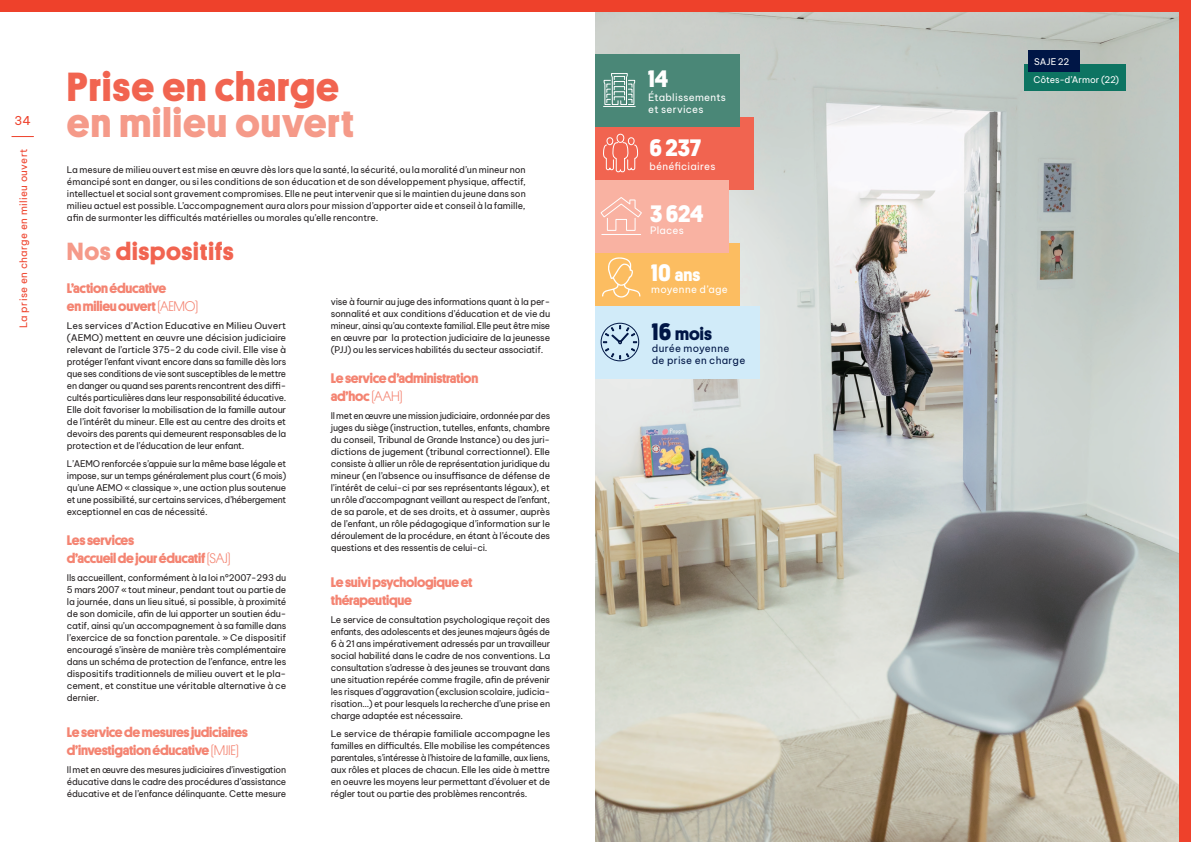
<style>
.page{position:relative;width:1191px;height:842px;background:#fff}
.page>*{position:absolute;margin:0;border:0;box-sizing:border-box;transform-origin:0 0}
.t1{font:700 41px "Platform";letter-spacing:.025em;color:#f59a89}
.t2{font:700 41px "Platform";letter-spacing:.025em;color:#f16450}
.t3{font:700 25px "Platform";letter-spacing:.03em;color:#f16450}
.t4{font:700 24px "Platform";letter-spacing:-.01em;color:#fff}
.t5{font:700 18px "Platform";color:#001646}
.t6{font:700 18px "Platform";color:#fff}
.t7{font:700 14px/18px "Platform";letter-spacing:-.02em;color:#f48472}
.t8{font:12px "Be Vietnam Pro";color:#ee412b}
.t9{font:10px/12px "Be Vietnam Pro";letter-spacing:.025em;color:#fff}
.t10{font:10px "Be Vietnam Pro";letter-spacing:.035em;color:#ee412b}
.t11{font:10px/12px "Be Vietnam Pro";letter-spacing:.025em;color:#001646}
.t12{font:9px/12px "Be Vietnam Pro";letter-spacing:-.02em;color:#231f20;text-align:justify}
.t13{font:9px/12px "Be Vietnam Pro";letter-spacing:-.02em;color:#231f20;scale:1.05 1}
.t14{font:9px/18px "Be Vietnam Pro";letter-spacing:-.005em;color:#fff}
.s1{color:#f59a89}
.s2{font-weight:300}
.s3{font-size:24px}
</style>
<div class="page">
<img style="left:595px;top:11px;width:584px;height:831px">
<div style="left:1024px;top:65px;width:102px;height:26px;background:#0d7462"></div>
<div style="left:1028px;top:51px;width:51px;height:21px;background:#001646"></div>
<svg style="left:12px;top:136px;width:22px;height:1px"></svg>
<div style="left:0;top:0;width:1191px;height:11px;background:#ee412b"></div>
<div style="left:1179px;top:0;width:12px;height:842px;background:#ee412b"></div>
<div style="left:595px;top:117px;width:159px;height:72px;background:#f16450"></div>
<svg style="left:603px;top:134px;width:35px;height:38px"></svg>
<div style="left:595px;top:243px;width:144px;height:72px;background:#fcbd61"></div>
<svg style="left:602px;top:257px;width:38px;height:41px"></svg>
<div style="left:595px;top:54px;width:144px;height:72px;background:#4a8777"></div>
<svg style="left:603px;top:73px;width:33px;height:34px"></svg>
<div style="left:595px;top:180px;width:134px;height:72px;background:#f9b2a2"></div>
<svg style="left:600px;top:197px;width:42px;height:38px"></svg>
<div style="left:595px;top:306px;width:164px;height:72px;background:#d1ebf9"></div>
<div style="left:600px;top:323px;width:39px;height:38px;border:1px solid #001646;border-radius:50%"></div>
<svg style="left:603px;top:325px;width:34px;height:34px"></svg>
<h3 class="t8" style="left:14px;top:110px;width:18px">34</h3>
<p class="t10" style="left:15px;top:328px;width:181px;rotate:-90deg">La prise en charge en milieu ouvert</p>
<h1 class="t2" style="left:67px;top:56px;width:273px">Prise en charge</h1>
<h1 class="t1" style="left:67px;top:92px;width:288px">en milieu ouvert</h1>
<p class="t12" style="left:67px;top:162px;width:460px">La mesure de milieu ouvert est mise en œuvre dès lors que la santé, la sécurité, ou la moralité d’un mineur non émancipé sont en danger, ou si les conditions de son éducation et de son développement physique, affectif, intellectuel et social sont gravement compromises. Elle ne peut intervenir que si le maintien du jeune dans son milieu actuel est possible. L’accompagnement aura alors pour mission d’apporter aide et conseil à la famille, afin de surmonter les difficultés matérielles ou morales qu’elle rencontre.</p>
<h2 class="t3" style="left:67px;top:233px;width:168px"><span class="s1">Nos</span> dispositifs</h2>
<h3 class="t7" style="left:67px;top:278px;width:133px">L’action éducative<br>en milieu ouvert <span class="s2">(AEMO)</span></h3>
<p class="t13" style="left:67px;top:318px;width:210px">Les services d’Action Educative en Milieu Ouvert (AEMO) mettent en œuvre une décision judiciaire relevant de l’article 375-2 du code civil. Elle vise à protéger l’enfant vivant encore dans sa famille dès lors que ses conditions de vie sont susceptibles de le mettre en danger ou quand ses parents rencontrent des diffi&shy;cultés particulières dans leur responsabilité éducative.<br>Elle doit favoriser la mobilisation de la famille autour de l’intérêt du mineur. Elle est au centre des droits et devoirs des parents qui demeurent responsables de la protection et de l’éducation de leur enfant.</p>
<p class="t12" style="left:67px;top:456px;width:221px">L’AEMO renforcée s’appuie sur la même base légale et impose, sur un temps généralement plus court (6 mois) qu’une AEMO « classique », une action plus soutenue et une possibilité, sur certains services, d’hébergement exceptionnel en cas de nécessité.</p>
<h3 class="t7" style="left:67px;top:530px;width:165px">Les services<br>d’accueil de jour éducatif <span class="s2">(SAJ)</span></h3>
<p class="t12" style="left:67px;top:570px;width:221px">Ils accueillent, conformément à la loi n°2007-293 du 5 mars 2007 « tout mineur, pendant tout ou partie de la journée, dans un lieu situé, si possible, à proximité de son domicile, afin de lui apporter un soutien édu&shy;catif, ainsi qu’un accompagnement à sa famille dans l’exercice de sa fonction parentale. » Ce dispositif encouragé s’insère de manière très complémentaire dans un schéma de protection de l’enfance, entre les dispositifs traditionnels de milieu ouvert et le pla&shy;cement, et constitue une véritable alternative à ce dernier.</p>
<h3 class="t7" style="left:67px;top:722px;width:183px">Le service de mesures judiciaires d’investigation éducative <span class="s2">(MJIE)</span></h3>
<p class="t12" style="left:67px;top:762px;width:221px">Il met en œuvre des mesures judiciaires d’investigation éducative dans le cadre des procédures d’assistance éducative et de l’enfance délinquante. Cette mesure</p>
<p class="t12" style="left:331px;top:294px;width:221px">vise à fournir au juge des informations quant à la per&shy;sonnalité et aux conditions d’éducation et de vie du mineur, ainsi qu’au contexte familial. Elle peut être mise en œuvre par la protection judiciaire de la jeunesse (PJJ) ou les services habilités du secteur associatif.</p>
<h3 class="t7" style="left:331px;top:368px;width:149px">Le service d’administration ad’hoc <span class="s2">(AAH)</span></h3>
<p class="t12" style="left:331px;top:408px;width:221px">Il met en œuvre une mission judiciaire, ordonnée par des juges du siège (instruction, tutelles, enfants, chambre du conseil, Tribunal de Grande Instance) ou des juri&shy;dictions de jugement (tribunal correctionnel). Elle consiste à allier un rôle de représentation juridique du mineur (en l’absence ou insuffisance de défense de l’intérêt de celui-ci par ses représentants légaux), et un rôle d’accompagnant veillant au respect de l’enfant, de sa parole, et de ses droits, et à assumer, auprès de l’enfant, un rôle pédagogique d’information sur le déroulement de la procédure, en étant à l’écoute des questions et des ressentis de celui-ci.</p>
<h3 class="t7" style="left:331px;top:572px;width:143px">Le suivi psychologique et thérapeutique</h3>
<p class="t12" style="left:331px;top:612px;width:221px">Le service de consultation psychologique reçoit des enfants, des adolescents et des jeunes majeurs âgés de 6 à 21 ans impérativement adressés par un travailleur social habilité dans le cadre de nos conventions. La consultation s’adresse à des jeunes se trouvant dans une situation repérée comme fragile, afin de prévenir les risques d’aggravation (exclusion scolaire, judicia&shy;risation…) et pour lesquels la recherche d’une prise en charge adaptée est nécessaire.</p>
<p class="t13" style="left:331px;top:726px;width:210px;text-align:justify">Le service de thérapie familiale accompagne les familles en difficultés. Elle mobilise les compétences parentales, s’intéresse à l’histoire de la famille, aux liens, aux rôles et places de chacun. Elle les aide à mettre en oeuvre les moyens leur permettant d’évoluer et de régler tout ou partie des problèmes rencontrés.</p>
<h3 class="t4" style="left:648px;top:61px;width:22px">14</h3>
<p class="t9" style="left:648px;top:90px;width:79px">Établissements et services</p>
<h3 class="t4" style="left:649px;top:130px;width:53px">6 237</h3>
<p class="t9" style="left:649px;top:159px;width:68px">bénéficiaires</p>
<h3 class="t4" style="left:650px;top:196px;width:55px">3 624</h3>
<p class="t9" style="left:650px;top:223px;width:35px">Places</p>
<h3 class="t6" style="left:651px;top:262px;width:51px"><span class="s3">10</span> ans</h3>
<p class="t9" style="left:651px;top:283px;width:78px">moyenne d’age</p>
<h3 class="t5" style="left:652px;top:320px;width:62px"><span class="s3">16</span> mois</h3>
<p class="t11" style="left:652px;top:341px;width:95px">durée moyenne<br>de prise en charge</p>
<p class="t14" style="left:1033px;top:51px;width:87px">SAJE 22<br>Côtes-d’Armor (22)</p>
</div>
